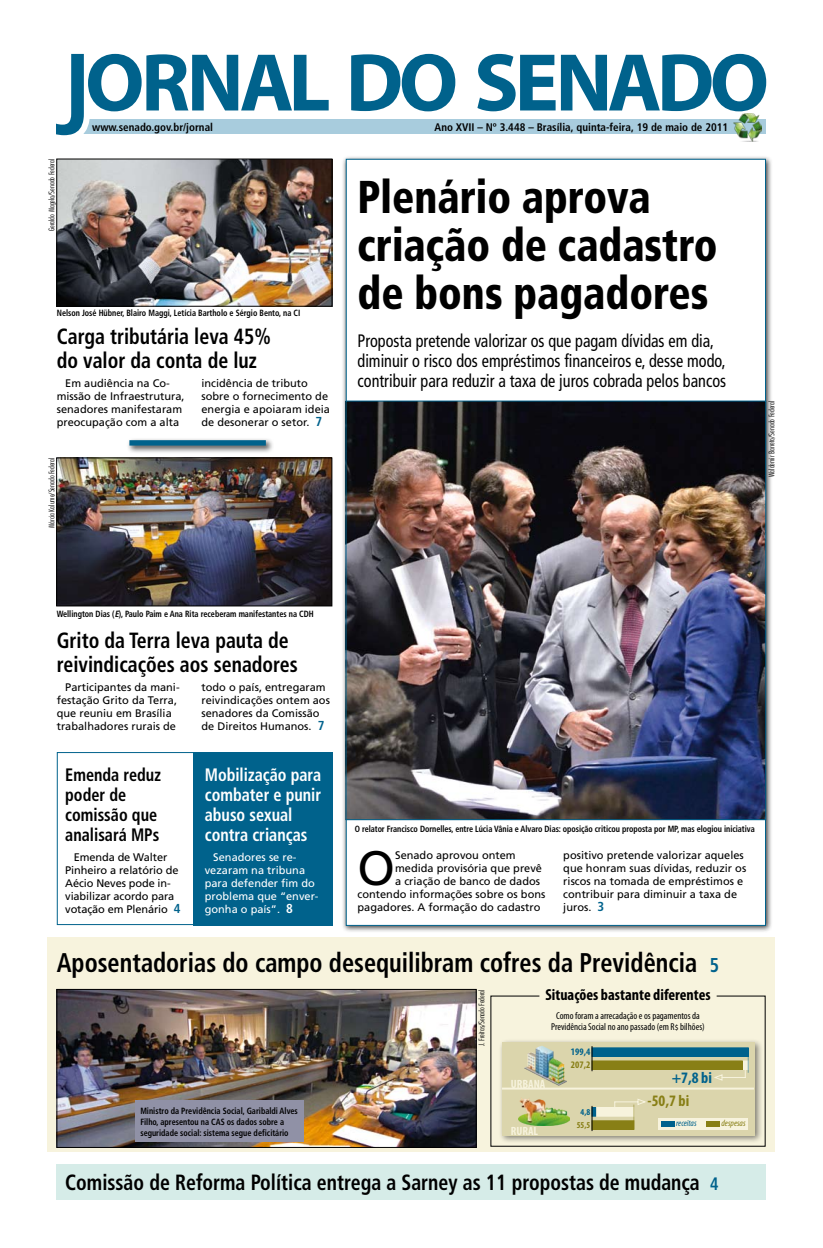
<style>
.page{position:relative;width:823px;height:1248px;background:#fff}
.page>*{position:absolute;margin:0;border:0;box-sizing:border-box;transform-origin:0 0}
.t1{font:48.2px "Frutiger";color:#000}
.t2{font:900 condensed 46px/48px "Frutiger";color:#000;scale:.9 1}
.t3{font:700 condensed 27px "Frutiger";color:#000;scale:.9 1}
.t4{font:700 condensed 22px/24px "Frutiger";color:#000;scale:.9 1}
.t5{font:condensed 18px/20px "Frutiger";color:#000;scale:.9 1}
.t6{font:700 condensed 18px/20px "Frutiger";color:#fff;scale:.9 1}
.t7{font:700 condensed 18px/20px "Frutiger";color:#000;scale:.9 1}
.t8{font:700 condensed 16px "Myriad Pro";color:#000}
.t9{font:700 condensed 16px "Myriad Pro";color:#887f16}
.t10{font:700 condensed 16px "Myriad Pro";color:#00628c}
.t11{font:700 condensed 12px "Myriad Pro";color:#f7f3dd}
.t12{font:11px/13px "Frutiger";color:#000}
.t13{font:11px/13px "Frutiger";color:#fff}
.t14{font:700 condensed 11px "Frutiger";color:#000}
.t15{font:condensed 10px/11.6px "Myriad Pro";color:#000;text-align:center}
.t16{font:700 condensed 10px "Myriad Pro";color:#00628c}
.t17{font:700 condensed 10px "Myriad Pro";color:#887f16}
.t18{font:700 condensed 9px/11px "Frutiger";color:#000;scale:.9 1}
.t19{font:italic condensed 9px "Myriad Pro";color:#00628c}
.t20{font:italic condensed 9px "Myriad Pro";color:#887f16}
.t21{font:700 condensed 9px "Myriad Pro";color:#887f16}
.t22{font:700 condensed 9px "Myriad Pro";color:#00628c}
.t23{font:300 condensed 8px "Futura BT";color:#000}
.s1{font-weight:700;font-stretch:condensed;font-size:13px;color:#00628c}
.s2{font-style:italic}
.s3{font-weight:700;font-stretch:condensed;font-size:13px}
.s4{font-size:20px;color:#00628c}
.s5{font-size:18px;color:#00628c}
</style>
<div class="page">
<div style="left:57px;top:752px;width:139px;height:173px;background:#fff;border:1px solid #00628c"></div>
<div style="left:193px;top:752px;width:139px;height:173px;background:#00628c"></div>
<div style="left:341px;top:155px;width:435px;height:782px;background:#000;opacity:.75"></div>
<div style="left:345px;top:159px;width:420px;height:766px;background:#fff;border:1px solid #00628c"></div>
<div style="left:47px;top:937px;width:727px;height:215px;background:#f7f3dd"></div>
<div style="left:57px;top:120px;width:708px;height:14px;background:#a8ccdd"></div>
<svg style="left:57px;top:54px;width:271px;height:82px"></svg>
<svg style="left:351px;top:54px;width:104px;height:57px"></svg>
<svg style="left:477px;top:54px;width:288px;height:57px"></svg>
<img style="left:733px;top:114px;width:27px;height:27px">
<div style="left:498px;top:1038px;width:268px;height:118px;background:#000;opacity:.5"></div>
<div style="left:501px;top:1041px;width:252px;height:93px;background:#dbd5ac"></div>
<div style="left:591px;top:1060px;width:150px;height:9px;background:#887f16"></div>
<div style="left:591px;top:1060px;width:151px;height:9px;border:1px solid #887f16"></div>
<div style="left:591px;top:1047px;width:156px;height:9px;background:#00628c"></div>
<div style="left:591px;top:1047px;width:157px;height:9px;border:1px solid #00628c"></div>
<hr style="left:501px;top:1087px;width:252px;height:2px;background:#f7f3dd">
<div style="left:595px;top:1107px;width:38px;height:9px;background:#f7f3dd"></div>
<div style="left:595px;top:1107px;width:38px;height:9px;border:1px solid #f7f3dd"></div>
<div style="left:591px;top:1120px;width:42px;height:9px;background:#887f16"></div>
<div style="left:591px;top:1120px;width:42px;height:9px;border:1px solid #887f16"></div>
<svg style="left:614px;top:1099px;width:32px;height:30px"></svg>
<div style="left:658px;top:1117px;width:89px;height:12px;background:#f7f3dd"></div>
<div style="left:706px;top:1120px;width:13px;height:6px;background:#887f16"></div>
<div style="left:660px;top:1120px;width:14px;height:6px;background:#00628c"></div>
<svg style="left:713px;top:1047px;width:35px;height:33px"></svg>
<svg style="left:591px;top:1046px;width:1px;height:24px"></svg>
<svg style="left:591px;top:1106px;width:4px;height:24px"></svg>
<img style="left:518px;top:1098px;width:51px;height:27px">
<img style="left:524px;top:1046px;width:42px;height:39px">
<img style="left:59px;top:991px;width:415px;height:154px">
<div style="left:57px;top:989px;width:419px;height:158px;border:1px solid #000"></div>
<img style="left:58px;top:460px;width:272px;height:144px">
<div style="left:56px;top:458px;width:276px;height:148px;border:1px solid #000"></div>
<img style="left:59px;top:161px;width:271px;height:143px">
<div style="left:57px;top:159px;width:275px;height:147px;border:1px solid #000"></div>
<img style="left:347px;top:403px;width:416px;height:414px">
<div style="left:57px;top:1164px;width:708px;height:35px;background:#d6ece8"></div>
<div style="left:135px;top:1100px;width:168px;height:42px;background:#9091a6"></div>
<div style="left:127px;top:437px;width:151px;height:21px;background:#000;opacity:.75"></div>
<svg style="left:129px;top:440px;width:137px;height:5px"></svg>
<p class="t14" style="left:92px;top:121px;width:122px">www.senado.gov.br/jornal</p>
<p class="t14" style="left:434px;top:120px;width:295px">Ano XVII – Nº 3.448 – Brasília, quinta-feira, 19 de maio de 2011</p>
<p class="t23" style="left:47px;top:231px;width:74px;rotate:-90deg">Geraldo Magela/Senado Federal</p>
<p class="t18" style="left:57px;top:307px;width:272px">Nelson José Hübner, Blairo Maggi, Letícia Bartholo e Sérgio Bento, na CI</p>
<h3 class="t4" style="left:57px;top:325px;width:239px">Carga tributária leva 45% do valor da conta de luz</h3>
<h2 class="t2" style="left:357px;top:173px;width:401px">Plenário aprova criação de cadastro de bons pagadores</h2>
<h3 class="t5" style="left:357px;top:331px;width:410px">Proposta pretende valorizar os que pagam dívidas em dia, diminuir o risco dos empréstimos financeiros e, desse modo,</h3>
<p class="t12" style="left:65px;top:376px;width:106px">Em audiência na Co-</p>
<h3 class="t5" style="left:357px;top:371px;width:411px">contribuir para reduzir a taxa de juros cobrada pelos bancos</h3>
<p class="t12" style="left:57px;top:389px;width:129px">missão de Infraestrutura, senadores manifestaram preocupação com a alta</p>
<p class="t12" style="left:201px;top:376px;width:130px">incidência de tributo sobre o fornecimento de energia e apoiaram ideia de desonerar o setor. <span class="s1">7</span></p>
<p class="t23" style="left:47px;top:528px;width:72px;rotate:-90deg">Márcia Kalume/Senado Federal</p>
<p class="t23" style="left:766px;top:477px;width:78px;rotate:-90deg">Waldemir Barreto/Senado Federal</p>
<p class="t18" style="left:57px;top:608px;width:287px">Wellington Dias (<span class="s2">E</span>), Paulo Paim e Ana Rita receberam manifestantes na CDH</p>
<h3 class="t4" style="left:57px;top:628px;width:269px">Grito da Terra leva pauta de reivindicações aos senadores</h3>
<p class="t12" style="left:57px;top:681px;width:124px;text-indent:9px">Participantes da mani&shy;festação Grito da Terra, que reuniu em Brasília trabalhadores rurais de</p>
<p class="t12" style="left:201px;top:681px;width:130px">todo o país, entregaram reivindicações ontem aos senadores da Comissão de Direitos Humanos. <span class="s1">7</span></p>
<h3 class="t7" style="left:65px;top:765px;width:108px">Emenda reduz poder de comissão que analisará MPs</h3>
<h3 class="t6" style="left:205px;top:765px;width:131px">Mobilização para combater e punir abuso sexual contra crianças</h3>
<p class="t12" style="left:65px;top:851px;width:117px;text-indent:9px">Emenda de Walter<br>Pinheiro a relatório de<br>Aécio Neves pode in&shy;viabilizar acordo para votação em Plenário <span class="s1">4</span></p>
<p class="t13" style="left:205px;top:851px;width:115px;text-indent:9px">Senadores se re&shy;vezaram na tribuna para defender fim do problema que “enver&shy;gonha o país”. <span class="s3">8</span></p>
<p class="t18" style="left:354px;top:823px;width:445px">O relator Francisco Dornelles, entre Lúcia Vânia e Alvaro Dias: oposição criticou proposta por MP, mas elogiou iniciativa</p>
<h1 class="t1" style="left:357px;top:839px;width:39px">O</h1>
<p class="t12" style="left:395px;top:848px;width:122px">Senado aprovou ontem</p>
<p class="t12" style="left:395px;top:861px;width:148px">medida provisória que prevê</p>
<p class="t12" style="left:395px;top:874px;width:146px">a criação de banco de dados</p>
<p class="t12" style="left:357px;top:887px;width:189px">contendo informações sobre os bons</p>
<p class="t12" style="left:357px;top:900px;width:184px">pagadores. A formação do cadastro</p>
<p class="t12" style="left:563px;top:848px;width:184px">positivo pretende valorizar aqueles que honram suas dívidas, reduzir os riscos na tomada de empréstimos e contribuir para diminuir a taxa de juros. <span class="s1">3</span></p>
<h3 class="t3" style="left:57px;top:946px;width:737px">Aposentadorias do campo desequilibram cofres da Previdência <span class="s4">5</span></h3>
<p class="t18" style="left:140px;top:1104px;width:176px">Ministro da Previdência Social, Garibaldi Alves<br>Filho, apresentou na CAS os dados sobre a seguridade social: sistema segue deficitário</p>
<p class="t23" style="left:476px;top:1046px;width:58px;rotate:-90deg">J. Freitas/Senado Federal</p>
<h3 class="t8" style="left:545px;top:985px;width:167px">Situações bastante diferentes</h3>
<p class="t15" style="left:551px;top:1009px;width:155px">Como foram a arrecadação e os pagamentos da<br>Previdência Social no ano passado (em R$ bilhões)</p>
<p class="t11" style="left:510px;top:1075px;width:36px">URBANA</p>
<p class="t11" style="left:510px;top:1122px;width:29px">RURAL</p>
<p class="t16" style="left:570px;top:1044px;width:21px">199,4</p>
<p class="t17" style="left:570px;top:1057px;width:21px">207,2</p>
<p class="t22" style="left:580px;top:1105px;width:11px">4,8</p>
<h3 class="t10" style="left:671px;top:1066px;width:42px">+7,8 bi</h3>
<h3 class="t9" style="left:647px;top:1090px;width:43px">-50,7 bi</h3>
<p class="t21" style="left:576px;top:1118px;width:15px">55,5</p>
<p class="t19" style="left:675px;top:1116px;width:22px">receitas</p>
<p class="t20" style="left:721px;top:1116px;width:26px">despesas</p>
<h3 class="t4" style="left:65px;top:1169px;width:727px">Comissão de Reforma Política entrega a Sarney as 11 propostas de mudança <span class="s5">4</span></h3>
</div>
